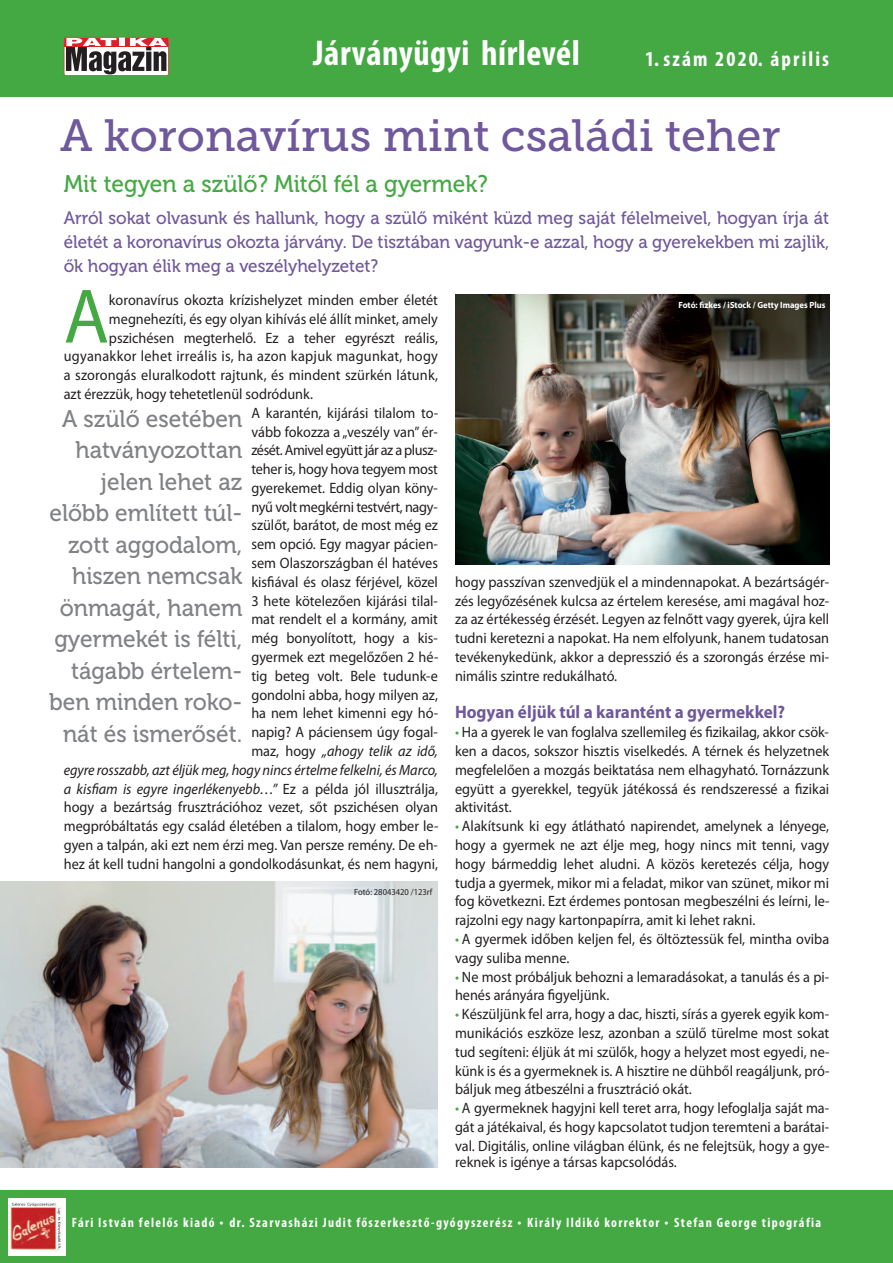
<style>
.page{position:relative;width:893px;height:1263px;background:#fff}
.page>*{position:absolute;margin:0;border:0;box-sizing:border-box;transform-origin:0 0}
.t1{font:77.85px "Myriad Pro";color:#44a942;scale:.95 1}
.t2{font:45px "Museo Slab 500";color:#6f589c}
.t3{font:700 condensed 36px "Myriad Pro";letter-spacing:.015em;color:#fff}
.t4{font:24px/31.5px "Museo 500";color:#808285;text-align:right;scale:.95 1}
.t5{font:24px "Museo 500";color:#44a942;scale:.95 1}
.t6{font:700 condensed 21.3px "Myriad Pro";letter-spacing:.1em;color:#fff}
.t7{font:18px/24px "Museo 500";color:#6f589c;text-align:justify;scale:.95 1}
.t8{font:700 18px "Myriad Pro";color:#6f589c;scale:.95 1}
.t9{font:15px/18.8px "Myriad Pro";color:#231f20;text-align:justify;scale:.95 1}
.t10{font:italic 15px "Myriad Pro";letter-spacing:-.005em;color:#231f20;scale:.95 1}
.t11{font:15px "Myriad Pro";letter-spacing:.02em;color:#231f20;scale:.95 1}
.t12{font:15px "Myriad Pro";letter-spacing:-.03em;color:#231f20;scale:.95 1}
.t13{font:15px "Myriad Pro";letter-spacing:-.02em;color:#231f20;scale:.95 1}
.t14{font:700 condensed 13.5px "Myriad Pro";letter-spacing:.1em;color:#fff}
.t15{font:700 9px "Myriad Pro";color:#fff;scale:.95 1}
.t16{font:9px "Myriad Pro";color:#231f20;scale:.95 1}
.s1{font-style:normal}
.s2{color:#44a942}
.s3{font-weight:400;font-stretch:normal;font-size:15px}
</style>
<div class="page">
<div style="left:0;top:0;width:893px;height:97px;background:#44a942"></div>
<div style="left:0;top:1191px;width:893px;height:72px;background:#44a942"></div>
<svg style="left:64px;top:37px;width:103px;height:39px;background:#9a8485"></svg>
<div style="left:64px;top:37px;width:105px;height:39px;border:1px solid #db2128;border-radius:3px"></div>
<img style="left:0;top:881px;width:438px;height:286px">
<img style="left:455px;top:295px;width:374px;height:270px">
<img style="left:8px;top:1198px;width:57px;height:57px">
<h3 class="t3" style="left:313px;top:41px;width:268px">Járványügyi hírlevél</h3>
<h3 class="t6" style="left:645px;top:52px;width:186px">1.szám 2020. április</h3>
<h2 class="t2" style="left:60px;top:120px;width:722px">A koronavírus mint családi teher</h2>
<h3 class="t5" style="left:64px;top:175px;width:448px">Mit tegyen a szülő? Mitől fél a gyermek?</h3>
<p class="t7" style="left:64px;top:208px;width:807px">Arról sokat olvasunk és hallunk, hogy a szülő miként küzd meg saját félelmeivel, hogyan írja át életét a koronavírus okozta járvány. De tisztában vagyunk-e azzal, hogy a gyerekekben mi zajlik, ők hogyan élik meg a veszélyhelyzetet?</p>
<h1 class="t1" style="left:64px;top:287px;width:49px">A</h1>
<p class="t9" style="left:109px;top:292px;width:348px">koronavírus okozta krízishelyzet minden ember életét</p>
<p class="t9" style="left:109px;top:310px;width:348px">megnehezíti, és egy olyan kihívás elé állít minket, amely</p>
<p class="t9" style="left:109px;top:329px;width:348px">pszichésen megterhelő. Ez a teher egyrészt reális,</p>
<p class="t11" style="left:64px;top:351px;width:395px">ugyanakkor lehet irreális is, ha azon kapjuk magunkat, hogy</p>
<p class="t9" style="left:64px;top:367px;width:395px">a szorongás eluralkodott rajtunk, és mindent szürkén látunk,</p>
<p class="t9" style="left:64px;top:386px;width:264px">azt érezzük, hogy tehetetlenül sodródunk.</p>
<p class="t9" style="left:251px;top:404px;width:198px">A karantén, kijárási tilalom to-</p>
<p class="t9" style="left:251px;top:423px;width:198px">vább fokozza a „veszély van” ér-</p>
<p class="t12" style="left:251px;top:445px;width:197px">zését. Amivel együtt jár az a plusz-</p>
<p class="t9" style="left:251px;top:461px;width:198px">teher is, hogy hova tegyem most</p>
<p class="t9" style="left:251px;top:480px;width:198px">gyerekemet. Eddig olyan köny-</p>
<p class="t13" style="left:251px;top:501px;width:198px">nyű volt megkérni testvért, nagy-</p>
<p class="t9" style="left:251px;top:517px;width:198px">szülőt, barátot, de most még ez</p>
<p class="t9" style="left:251px;top:536px;width:198px">sem opció. Egy magyar pácien-</p>
<p class="t9" style="left:251px;top:555px;width:198px">sem Olaszországban él hatéves</p>
<p class="t9" style="left:251px;top:574px;width:198px">kisfiával és olasz férjével, közel</p>
<p class="t9" style="left:251px;top:592px;width:198px">3 hete kötelezően kijárási tilal-</p>
<p class="t9" style="left:251px;top:611px;width:198px">mat rendelt el a kormány, amit</p>
<p class="t9" style="left:251px;top:630px;width:198px">még bonyolított, hogy a kis-</p>
<p class="t9" style="left:251px;top:649px;width:198px">gyermek ezt megelőzően 2 hé-</p>
<p class="t9" style="left:251px;top:668px;width:198px">tig beteg volt. Bele tudunk-e</p>
<p class="t9" style="left:251px;top:686px;width:198px">gondolni abba, hogy milyen az,</p>
<p class="t9" style="left:251px;top:705px;width:198px">ha nem lehet kimenni egy hó-</p>
<p class="t9" style="left:251px;top:724px;width:198px">napig? A páciensem úgy fogal-</p>
<p class="t10" style="left:251px;top:745px;width:198px"><span class="s1">maz, hogy</span> „ahogy telik az idő,</p>
<p class="t10" style="left:64px;top:764px;width:395px">egyre rosszabb, azt éljük meg, hogy nincs értelme felkelni, és Marco,</p>
<p class="t10" style="left:64px;top:783px;width:395px">a kisfiam is egyre ingerlékenyebb…” <span class="s1">Ez a példa jól illusztrálja,</span></p>
<p class="t9" style="left:64px;top:799px;width:395px">hogy a bezártság frusztrációhoz vezet, sőt pszichésen olyan</p>
<p class="t9" style="left:64px;top:818px;width:396px">megpróbáltatás egy család életében a tilalom, hogy ember le-</p>
<p class="t9" style="left:64px;top:837px;width:395px">gyen a talpán, aki ezt nem érzi meg. Van persze remény. De eh-</p>
<p class="t9" style="left:64px;top:856px;width:395px">hez át kell tudni hangolni a gondolkodásunkat, és nem hagyni,</p>
<h3 class="t4" style="left:49px;top:405px;width:205px">A szülő esetében hatványozottan jelen lehet az előbb említett túl&shy;zott aggodalom, hiszen nemcsak önmagát, hanem gyermekét is félti, tágabb értelem&shy;ben minden roko&shy;nát és ismerősét.</h3>
<p class="t16" style="left:354px;top:889px;width:84px">Fotó: 28043420 /123rf</p>
<p class="t15" style="left:678px;top:301px;width:156px">Fotó: fizkes / iStock / Getty Images Plus</p>
<p class="t9" style="left:455px;top:574px;width:395px">hogy passzívan szenvedjük el a mindennapokat. A bezártságér&shy;zés legyőzésének kulcsa az értelem keresése, ami magával hoz&shy;za az értékesség érzését. Legyen az felnőtt vagy gyerek, újra kell tudni keretezni a napokat. Ha nem elfolyunk, hanem tudatosan tevékenykedünk, akkor a depresszió és a szorongás érzése mi&shy;nimális szintre redukálható.</p>
<p class="t8" style="left:455px;top:706px;width:349px">Hogyan éljük túl a karantént a gyermekkel?</p>
<p class="t9" style="left:455px;top:724px;width:395px"><span class="s2">•</span> Ha a gyerek le van foglalva szellemileg és fizikailag, akkor csök&shy;ken a dacos, sokszor hisztis viselkedés. A térnek és helyzetnek megfelelően a mozgás beiktatása nem elhagyható. Tornázzunk együtt a gyerekkel, tegyük játékossá és rendszeressé a fizikai aktivitást.</p>
<p class="t9" style="left:455px;top:818px;width:396px"><span class="s2">•</span> Alakítsunk ki egy átlátható napirendet, amelynek a lényege, hogy a gyermek ne azt élje meg, hogy nincs mit tenni, vagy hogy bármeddig lehet aludni. A közös keretezés célja, hogy tudja a gyermek, mikor mi a feladat, mikor van szünet, mikor mi fog következni. Ezt érdemes pontosan megbeszélni és leírni, le&shy;rajzolni egy nagy kartonpapírra, amit ki lehet rakni.</p>
<p class="t9" style="left:455px;top:931px;width:395px"><span class="s2">•</span> A gyermek időben keljen fel, és öltöztessük fel, mintha oviba vagy suliba menne.</p>
<p class="t9" style="left:455px;top:968px;width:395px"><span class="s2">•</span> Ne most próbáljuk behozni a lemaradásokat, a tanulás és a pi&shy;henés arányára figyeljünk.</p>
<p class="t9" style="left:455px;top:1006px;width:396px"><span class="s2">•</span> Készüljünk fel arra, hogy a dac, hiszti, sírás a gyerek egyik kom&shy;munikációs eszköze lesz, azonban a szülő türelme most sokat tud segíteni: éljük át mi szülők, hogy a helyzet most egyedi, ne&shy;künk is és a gyermeknek is. A hisztire ne dühből reagáljunk, pró&shy;báljuk meg átbeszélni a frusztráció okát.</p>
<p class="t9" style="left:455px;top:1100px;width:396px"><span class="s2">•</span> A gyermeknek hagyjni kell teret arra, hogy lefoglalja saját ma&shy;gát a játékaival, és hogy kapcsolatot tudjon teremteni a barátai&shy;val. Digitális, online világban élünk, és ne felejtsük, hogy a gye-</p>
<p class="t9" style="left:455px;top:1154px;width:235px">reknek is igénye a társas kapcsolódás.</p>
<p class="t14" style="left:72px;top:1217px;width:751px">Fári István felelős kiadó <span class="s3">•</span> dr. Szarvasházi Judit főszerkesztő-gyógyszerész <span class="s3">•</span> Király Ildikó korrektor <span class="s3">•</span> Stefan George tipográfia</p>
</div>
